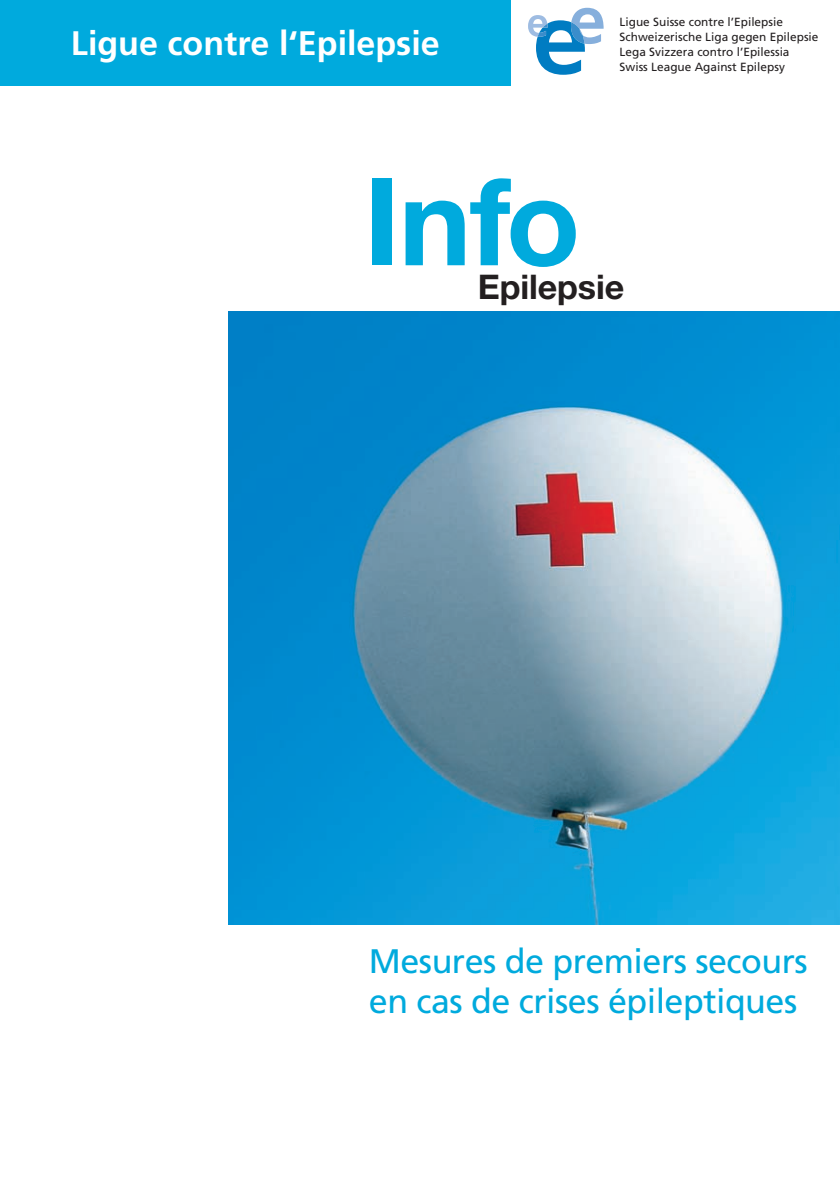
<style>
.page{position:relative;width:840px;height:1191px;background:#fff}
.page>*{position:absolute;margin:0;border:0;box-sizing:border-box;transform-origin:0 0}
.t1{font:700 121.6px "Helvetica Neue";color:#0ad}
.t2{font:34px/40px "Frutiger";letter-spacing:-.015em;color:#0ad}
.t3{font:700 34px "Frutiger";color:#fff}
.t4{font:700 34px "Helvetica Neue";letter-spacing:-.005em;color:#231f20}
.t5{font:11.8px/14.8px "Frutiger";color:#231f20}
</style>
<div class="page">
<svg style="left:528px;top:8px;width:75px;height:67px"></svg>
<div style="left:0;top:0;width:510px;height:85px;background:#0ad"></div>
<img style="left:229px;top:312px;width:610px;height:612px">
<h2 class="t3" style="left:71px;top:23px;width:370px">Ligue contre l‘Epilepsie</h2>
<p class="t5" style="left:619px;top:15px;width:200px">Ligue Suisse contre l’Epilepsie Schweizerische Liga gegen Epilepsie Lega Svizzera contro l’Epilessia Swiss League Against Epilepsy</p>
<h1 class="t1" style="left:363px;top:147px;width:218px">Info</h1>
<h2 class="t4" style="left:477px;top:266px;width:148px">Epilepsie</h2>
<h2 class="t2" style="left:369px;top:941px;width:440px">Mesures de premiers secours en cas de crises épileptiques</h2>
</div>
